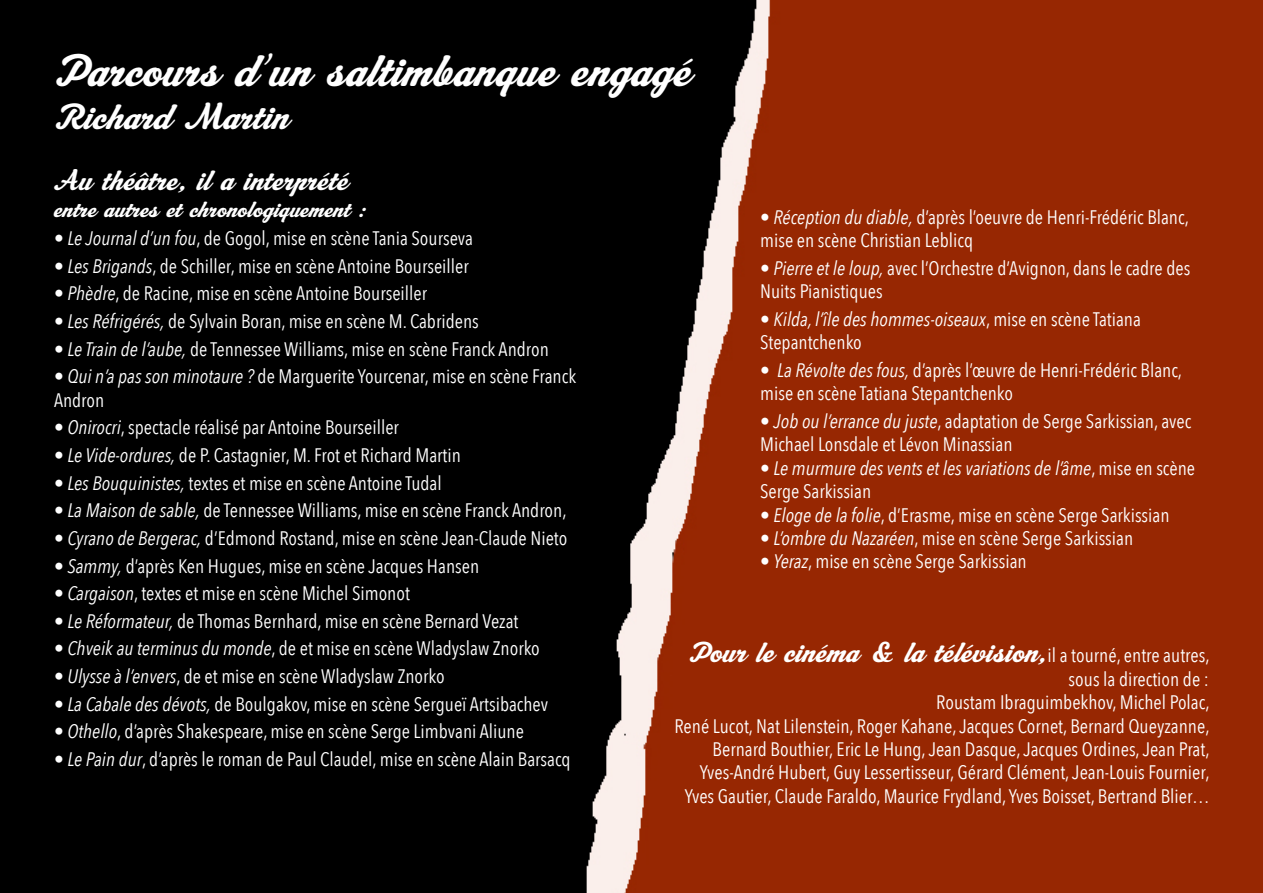
<style>
.page{position:relative;width:1263px;height:893px;background:#fff}
.page>*{position:absolute;margin:0;border:0;box-sizing:border-box;transform-origin:0 0}
.t1{font:45px "Machiarge";color:#fff}
.t2{font:36px "Machiarge";color:#fff}
.t3{font:28.5px "Machiarge";color:#fff}
.t4{font:22.5px "Machiarge";color:#fff}
.t5{font:19.5px/23.4px "Avenir Next Condensed";color:#fff}
.t6{font:italic 19.5px/23.4px "Avenir Next Condensed";color:#fff}
.s1{font-style:italic}
.s2{font-style:normal}
.s3{font-family:"Avenir Next Condensed";font-size:19.5px}
</style>
<div class="page">
<img style="left:0;top:0;width:1263px;height:893px">
<h1 class="t1" style="left:54px;top:43px;width:639px">Parcours d’un saltimbanque engagé</h1>
<h2 class="t2" style="left:54px;top:95px;width:237px">Richard Martin</h2>
<h3 class="t3" style="left:54px;top:164px;width:296px">Au théâtre, il a interprété</h3>
<p class="t4" style="left:54px;top:196px;width:315px">entre autres et chronologiquement :</p>
<p class="t5" style="left:54px;top:225px;width:421px">• <span class="s1">Le Journal d’un fou</span>, de Gogol, mise en scène Tania Sourseva</p>
<p class="t5" style="left:54px;top:253px;width:416px">• <span class="s1">Les Brigands</span>, de Schiller, mise en scène Antoine Bourseiller</p>
<p class="t5" style="left:54px;top:281px;width:375px">• <span class="s1">Phèdre</span>, de Racine, mise en scène Antoine Bourseiller</p>
<p class="t5" style="left:54px;top:308px;width:426px">• <span class="s1">Les Réfrigérés,</span> de Sylvain Boran, mise en scène M. Cabridens</p>
<p class="t5" style="left:54px;top:336px;width:496px">• <span class="s1">Le Train de l’aube,</span> de Tennessee Williams, mise en scène Franck Andron</p>
<p class="t5" style="left:54px;top:364px;width:524px">• <span class="s1">Qui n’a pas son minotaure ?</span> de Marguerite Yourcenar, mise en scène Franck<br>Andron</p>
<p class="t5" style="left:54px;top:415px;width:346px">• <span class="s1">Onirocri</span>, spectacle réalisé par Antoine Bourseiller</p>
<p class="t5" style="left:54px;top:442px;width:408px">• <span class="s1">Le Vide-ordures,</span> de P. Castagnier, M. Frot et Richard Martin</p>
<p class="t5" style="left:54px;top:470px;width:389px">• <span class="s1">Les Bouquinistes,</span> textes et mise en scène Antoine Tudal</p>
<p class="t5" style="left:54px;top:498px;width:514px">• <span class="s1">La Maison de sable,</span> de Tennessee Williams, mise en scène Franck Andron,</p>
<p class="t5" style="left:54px;top:525px;width:515px">• <span class="s1">Cyrano de Bergerac,</span> d’Edmond Rostand, mise en scène Jean-Claude Nieto</p>
<p class="t5" style="left:54px;top:553px;width:427px">• <span class="s1">Sammy,</span> d’après Ken Hugues, mise en scène Jacques Hansen</p>
<p class="t5" style="left:54px;top:581px;width:357px">• <span class="s1">Cargaison</span>, textes et mise en scène Michel Simonot</p>
<p class="t5" style="left:54px;top:608px;width:466px">• <span class="s1">Le Réformateur,</span> de Thomas Bernhard, mise en scène Bernard Vezat</p>
<p class="t5" style="left:54px;top:636px;width:487px">• <span class="s1">Chveik au terminus du monde</span>, de et mise en scène Wladyslaw Znorko</p>
<p class="t5" style="left:54px;top:664px;width:392px">• <span class="s1">Ulysse à l’envers</span>, de et mise en scène Wladyslaw Znorko</p>
<p class="t5" style="left:54px;top:691px;width:496px">• <span class="s1">La Cabale des dévots,</span> de Boulgakov, mise en scène Sergueï Artsibachev</p>
<p class="t5" style="left:54px;top:719px;width:471px">• <span class="s1">Othello</span>, d’après Shakespeare, mise en scène Serge Limbvani Aliune</p>
<p class="t5" style="left:54px;top:747px;width:518px">• <span class="s1">Le Pain dur</span>, d’après le roman de Paul Claudel, mise en scène Alain Barsacq</p>
<p class="t5" style="left:760px;top:204px;width:430px">• <span class="s1">Réception du diable,</span> d’après l’oeuvre de Henri-Frédéric Blanc, mise en scène Christian Leblicq</p>
<p class="t5" style="left:760px;top:255px;width:432px">• <span class="s1">Pierre et le loup,</span> avec l’Orchestre d’Avignon, dans le cadre des<br>Nuits Pianistiques</p>
<p class="t5" style="left:760px;top:306px;width:382px">• <span class="s1">Kilda, l’île des hommes-oiseaux</span>, mise en scène Tatiana<br>Stepantchenko</p>
<p class="t5" style="left:760px;top:358px;width:423px">• <span class="s1">La Révolte des fous,</span> d’après l’œuvre de Henri-Frédéric Blanc, mise en scène Tatiana Stepantchenko</p>
<p class="t5" style="left:760px;top:409px;width:433px">• <span class="s1">Job ou l’errance du juste</span>, adaptation de Serge Sarkissian, avec<br>Michael Lonsdale et Lévon Minassian</p>
<p class="t6" style="left:760px;top:456px;width:436px"><span class="s2">•</span> Le murmure des vents et les variations de l’âme<span class="s2">, mise en scène<br>Serge Sarkissian</span></p>
<p class="t5" style="left:760px;top:502px;width:411px">• <span class="s1">Eloge de la folie</span>, d’Erasme, mise en scène Serge Sarkissian</p>
<p class="t5" style="left:760px;top:526px;width:374px">• <span class="s1">L’ombre du Nazaréen</span>, mise en scène Serge Sarkissian</p>
<p class="t5" style="left:760px;top:549px;width:268px">• <span class="s1">Yeraz</span>, mise en scène Serge Sarkissian</p>
<h3 class="t3" style="left:688px;top:636px;width:522px">Pour le cinéma &amp; la télévision,<span class="s3">il a tourné, entre autres,</span></h3>
<p class="t5" style="left:674px;top:666px;width:537px;text-align:right">sous la direction de :<br>Roustam Ibraguimbekhov, Michel Polac,<br>René Lucot, Nat Lilenstein, Roger Kahane, Jacques Cornet, Bernard Queyzanne, Bernard Bouthier, Eric Le Hung, Jean Dasque, Jacques Ordines, Jean Prat, Yves-André Hubert, Guy Lessertisseur, Gérard Clément, Jean-Louis Fournier, Yves Gautier, Claude Faraldo, Maurice Frydland, Yves Boisset, Bertrand Blier…</p>
</div>
